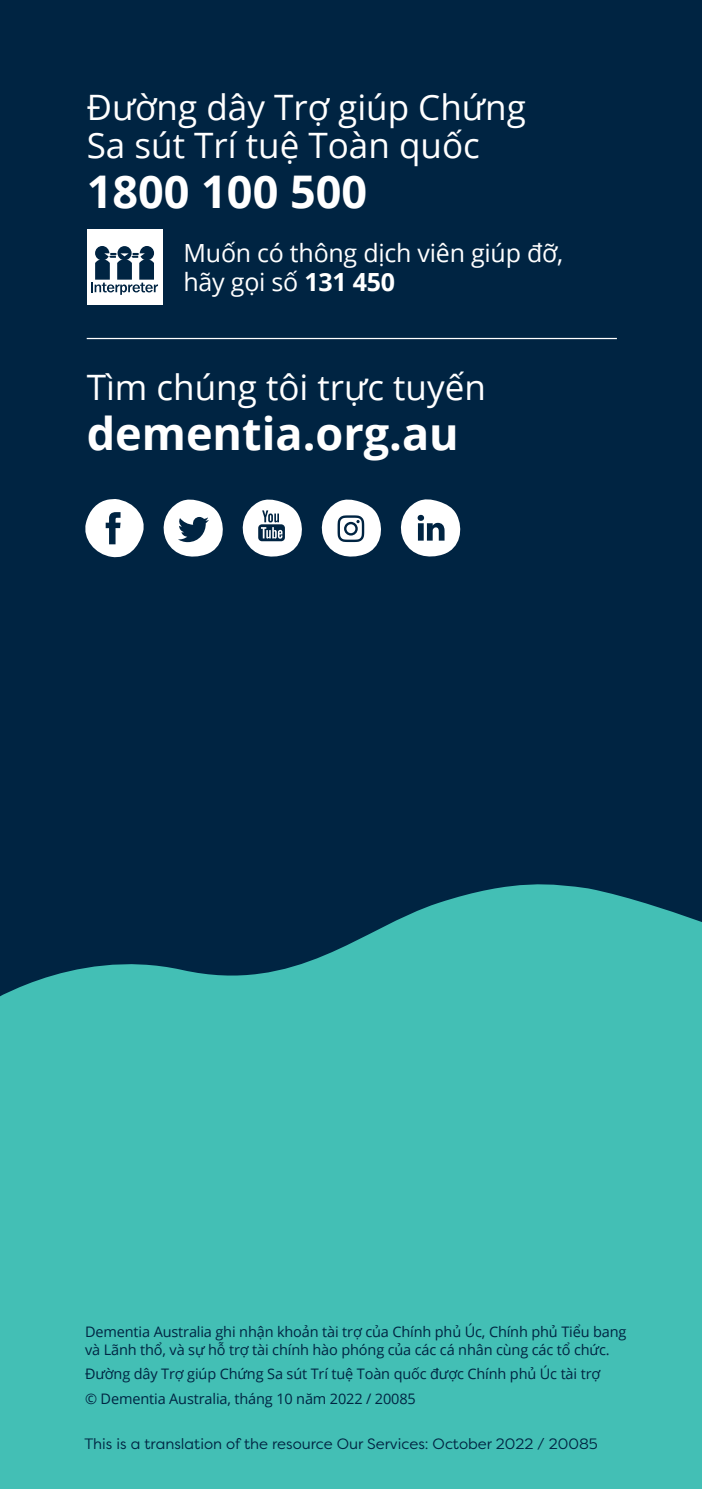
<style>
.page{position:relative;width:702px;height:1489px;background:#fff}
.page>*{position:absolute;margin:0;border:0;box-sizing:border-box;transform-origin:0 0}
.BODY{font:700 45px "Open Sans";color:#fff}
.BODY-2{font:35px/37.5px "Open Sans";color:#fff}
.TEXT_univers_light{font:25px/29px "Open Sans";letter-spacing:-.01em;color:#fff}
.t1{font:15px "Filson Pro";color:#002442}
.t2{font:14.5px/17.5px "Open Sans";letter-spacing:-.01em;color:#002442}
.s1{font-weight:700}
</style>
<div class="page">
<div style="left:0;top:0;width:702px;height:1488px;background:#002442"></div>
<svg style="left:0;top:884px;width:702px;height:604px;background:#3db1ab"></svg>
<div style="left:87px;top:229px;width:75px;height:76px;background:#fff"></div>
<svg style="left:91px;top:246px;width:67px;height:49px"></svg>
<hr style="left:87px;top:338px;width:530px;height:1px;background:#fff">
<svg style="left:85px;top:499px;width:59px;height:59px"></svg>
<svg style="left:163px;top:499px;width:60px;height:58px"></svg>
<svg style="left:242px;top:499px;width:60px;height:58px"></svg>
<svg style="left:321px;top:499px;width:60px;height:58px"></svg>
<svg style="left:400px;top:499px;width:61px;height:58px"></svg>
<p class="BODY-2" style="left:87px;top:88px;width:440px">Đường dây Trợ giúp Chứng<br>Sa sút Trí tuệ Toàn quốc</p>
<p class="BODY" style="left:87px;top:160px;width:282px">1800 100 500</p>
<p class="TEXT_univers_light" style="left:183px;top:238px;width:381px">Muốn có thông dịch viên giúp đỡ, hãy gọi số <span class="s1">131 450</span></p>
<p class="BODY-2" style="left:87px;top:367px;width:400px">Tìm chúng tôi trực tuyến</p>
<p class="BODY" style="left:87px;top:402px;width:373px">dementia.org.au</p>
<p class="t2" style="left:85px;top:1322px;width:543px">Dementia Australia ghi nhận khoản tài trợ của Chính phủ Úc, Chính phủ Tiểu bang và Lãnh thổ, và sự hỗ trợ tài chính hào phóng của các cá nhân cùng các tổ chức.</p>
<p class="t2" style="left:85px;top:1361px;width:516px;line-height:24.5px">Đường dây Trợ giúp Chứng Sa sút Trí tuệ Toàn quốc được Chính phủ Úc tài trợ © Dementia Australia, tháng 10 năm 2022 / 20085</p>
<p class="t1" style="left:84px;top:1433px;width:515px">This is a translation of the resource Our Services: October 2022 / 20085</p>
</div>
